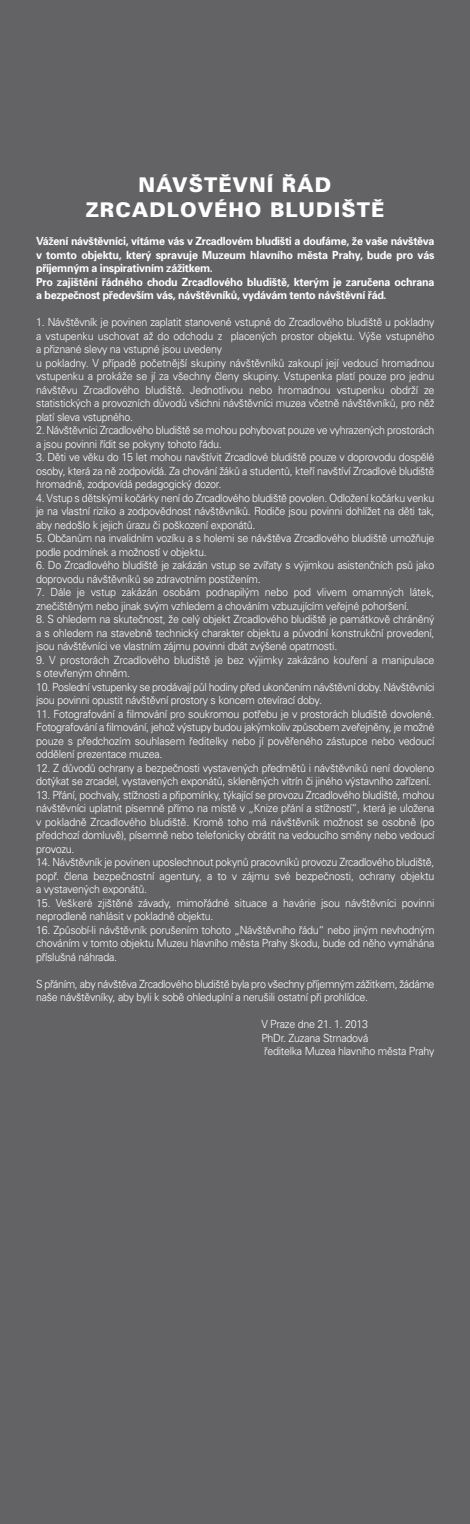
<style>
.page{position:relative;width:470px;height:1524px;background:#fff}
.page>*{position:absolute;margin:0;border:0;box-sizing:border-box;transform-origin:0 0}
.t1{font:900 20.31px/24.4px "Univers CE";letter-spacing:.05em;color:#fff;text-align:center}
.t2{font:300 11.25px/13.5px "Univers CE";letter-spacing:-.025em;color:#fff;scale:.95 1}
.t3{font:700 11.25px/13.5px "Univers CE";letter-spacing:-.025em;color:#fff;scale:.95 1}
</style>
<div class="page">
<div style="left:0;top:0;width:469px;height:1524px;background:#636366"></div>
<h1 class="t1" style="left:86px;top:175px;width:300px">NÁVŠTĚVNÍ ŘÁD<br>ZRCADLOVÉHO BLUDIŠTĚ</h1>
<p class="t3" style="left:36px;top:235px;width:420px">Vážení návštěvníci, vítáme vás v Zrcadlovém bludišti a doufáme, že vaše návštěva v tomto objektu, který spravuje Muzeum hlavního města Prahy, bude pro vás příjemným a inspirativním zážitkem.<br>Pro zajištění řádného chodu Zrcadlového bludiště, kterým je zaručena ochrana a bezpečnost především vás, návštěvníků, vydávám tento návštěvní řád.</p>
<p class="t2" style="left:36px;top:316px;width:420px">1. Návštěvník je povinen zaplatit stanovené vstupné do Zrcadlového bludiště u pokladny a vstupenku uschovat až do odchodu z placených prostor objektu. Výše vstupného a přiznané slevy na vstupné jsou uvedeny<br>u pokladny. V případě početnější skupiny návštěvníků zakoupí její vedoucí hromadnou vstupenku a prokáže se jí za všechny členy skupiny. Vstupenka platí pouze pro jednu návštěvu Zrcadlového bludiště. Jednotlivou nebo hromadnou vstupenku obdrží ze statistických a provozních důvodů všichni návštěvníci muzea včetně návštěvníků, pro něž platí sleva vstupného.</p>
<p class="t2" style="left:36px;top:424px;width:420px">2. Návštěvníci Zrcadlového bludiště se mohou pohybovat pouze ve vyhrazených prostorách a jsou povinni řídit se pokyny tohoto řádu.</p>
<p class="t2" style="left:36px;top:451px;width:420px;text-align:justify">3. Děti ve věku do 15 let mohou navštívit Zrcadlové bludiště pouze v doprovodu dospělé osoby, která za ně zodpovídá. Za chování žáků a studentů, kteří navštíví Zrcadlové bludiště hromadně, zodpovídá pedagogický dozor.</p>
<p class="t2" style="left:36px;top:492px;width:420px;text-align:justify">4. Vstup s dětskými kočárky není do Zrcadlového bludiště povolen. Odložení kočárku venku je na vlastní riziko a zodpovědnost návštěvníků. Rodiče jsou povinni dohlížet na děti tak, aby nedošlo k jejich úrazu či poškození exponátů.</p>
<p class="t2" style="left:36px;top:532px;width:420px">5. Občanům na invalidním vozíku a s holemi se návštěva Zrcadlového bludiště umožňuje podle podmínek a možností v objektu.</p>
<p class="t2" style="left:36px;top:559px;width:420px">6. Do Zrcadlového bludiště je zakázán vstup se zvířaty s výjimkou asistenčních psů jako doprovodu návštěvníků se zdravotním postižením.</p>
<p class="t2" style="left:36px;top:586px;width:420px">7. Dále je vstup zakázán osobám podnapilým nebo pod vlivem omamných látek, znečištěným nebo jinak svým vzhledem a chováním vzbuzujícím veřejné pohoršení.</p>
<p class="t2" style="left:36px;top:613px;width:420px;text-align:justify">8. S ohledem na skutečnost, že celý objekt Zrcadlového bludiště je památkově chráněný a s ohledem na stavebně technický charakter objektu a původní konstrukční provedení, jsou návštěvníci ve vlastním zájmu povinni dbát zvýšené opatrnosti.</p>
<p class="t2" style="left:36px;top:654px;width:420px">9. V prostorách Zrcadlového bludiště je bez výjimky zakázáno kouření a manipulace s otevřeným ohněm.</p>
<p class="t2" style="left:36px;top:681px;width:420px">10. Poslední vstupenky se prodávají půl hodiny před ukončením návštěvní doby. Návštěvníci jsou povinni opustit návštěvní prostory s koncem otevírací doby.</p>
<p class="t2" style="left:36px;top:708px;width:420px;text-align:justify">11. Fotografování a filmování pro soukromou potřebu je v prostorách bludiště dovolené.<br>Fotografování a filmování, jehož výstupy budou jakýmkoliv způsobem zveřejněny, je možné pouze s předchozím souhlasem ředitelky nebo jí pověřeného zástupce nebo vedoucí oddělení prezentace muzea.</p>
<p class="t2" style="left:36px;top:762px;width:420px">12. Z důvodů ochrany a bezpečnosti vystavených předmětů i návštěvníků není dovoleno dotýkat se zrcadel, vystavených exponátů, skleněných vitrín či jiného výstavního zařízení.</p>
<p class="t2" style="left:36px;top:789px;width:420px;text-align:justify">13. Přání, pochvaly, stížnosti a připomínky, týkající se provozu Zrcadlového bludiště, mohou návštěvníci uplatnit písemně přímo na místě v „Knize přání a stížností“, která je uložena v pokladně Zrcadlového bludiště. Kromě toho má návštěvník možnost se osobně (po předchozí domluvě), písemně nebo telefonicky obrátit na vedoucího směny nebo vedoucí provozu.</p>
<p class="t2" style="left:36px;top:856px;width:420px;text-align:justify">14. Návštěvník je povinen uposlechnout pokynů pracovníků provozu Zrcadlového bludiště, popř. člena bezpečnostní agentury, a to v zájmu své bezpečnosti, ochrany objektu a vystavených exponátů.</p>
<p class="t2" style="left:36px;top:897px;width:420px">15. Veškeré zjištěné závady, mimořádné situace a havárie jsou návštěvníci povinni neprodleně nahlásit v pokladně objektu.</p>
<p class="t2" style="left:36px;top:924px;width:420px;text-align:justify">16. Způsobí-li návštěvník porušením tohoto „Návštěvního řádu“ nebo jiným nevhodným chováním v tomto objektu Muzeu hlavního města Prahy škodu, bude od něho vymáhána příslušná náhrada.</p>
<p class="t2" style="left:36px;top:978px;width:420px">S přáním, aby návštěva Zrcadlového bludiště byla pro všechny příjemným zážitkem, žádáme naše návštěvníky, aby byli k sobě ohleduplní a nerušili ostatní při prohlídce.</p>
<p class="t2" style="left:261px;top:1018px;width:184px">V Praze dne 21. 1. 2013<br>PhDr. Zuzana Strnadová<br>ředitelka Muzea hlavního města Prahy</p>
</div>
